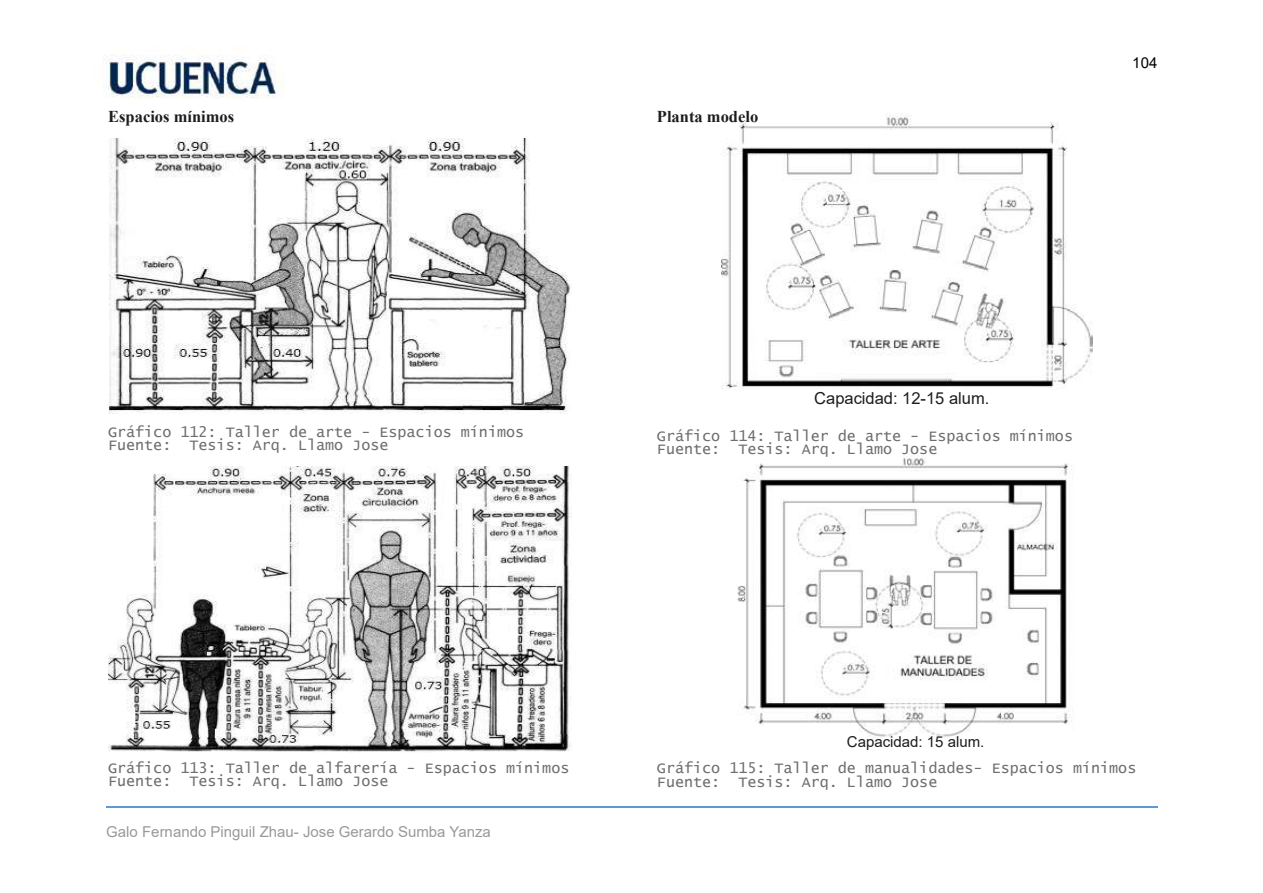
<style>
.page{position:relative;width:1263px;height:893px;background:#fff}
.page>*{position:absolute;margin:0;border:0;box-sizing:border-box;transform-origin:0 0}
.t1{font:700 16.5px "Times New Roman";color:#1d1d1b}
.t2{font:16.5px "Arial";color:#1d1d1b}
.t3{font:15px/13.5px "Lucida Console";color:#6f6f6e}
.t4{font:15px "Arial";color:#999}
.t5{font:15px "Arial";color:#1d1d1b}
.t6{font:15px "Arial";color:#000}
</style>
<div class="page">
<img style="left:721px;top:113px;width:371px;height:276px">
<img style="left:106px;top:56px;width:174px;height:43px">
<hr style="left:106px;top:807px;width:1051px;height:1px;background:#5b9bd5">
<img style="left:108px;top:138px;width:463px;height:276px">
<img style="left:108px;top:467px;width:463px;height:286px">
<img style="left:737px;top:456px;width:335px;height:284px">
<p class="t1" style="left:108px;top:104px;width:128px">Espacios mínimos</p>
<p class="t1" style="left:657px;top:104px;width:103px">Planta modelo</p>
<p class="t6" style="left:1132px;top:52px;width:27px">104</p>
<p class="t3" style="left:108px;top:426px;width:418px">Gráfico 112: Taller de arte - Espacios mínimos<br>Fuente: Tesis: Arq. Llamo Jose</p>
<p class="t2" style="left:814px;top:387px;width:177px">Capacidad: 12-15 alum.</p>
<p class="t3" style="left:657px;top:430px;width:418px">Gráfico 114: Taller de arte - Espacios mínimos<br>Fuente: Tesis: Arq. Llamo Jose</p>
<p class="t5" style="left:847px;top:731px;width:139px">Capacidad: 15 alum.</p>
<p class="t3" style="left:108px;top:762px;width:463px">Gráfico 113: Taller de alfarería - Espacios mínimos<br>Fuente: Tesis: Arq. Llamo Jose</p>
<p class="t4" style="left:106px;top:821px;width:386px">Galo Fernando Pinguil Zhau- Jose Gerardo Sumba Yanza</p>
<p class="t3" style="left:657px;top:762px;width:481px">Gráfico 115: Taller de manualidades- Espacios mínimos<br>Fuente: Tesis: Arq. Llamo Jose</p>
</div>
